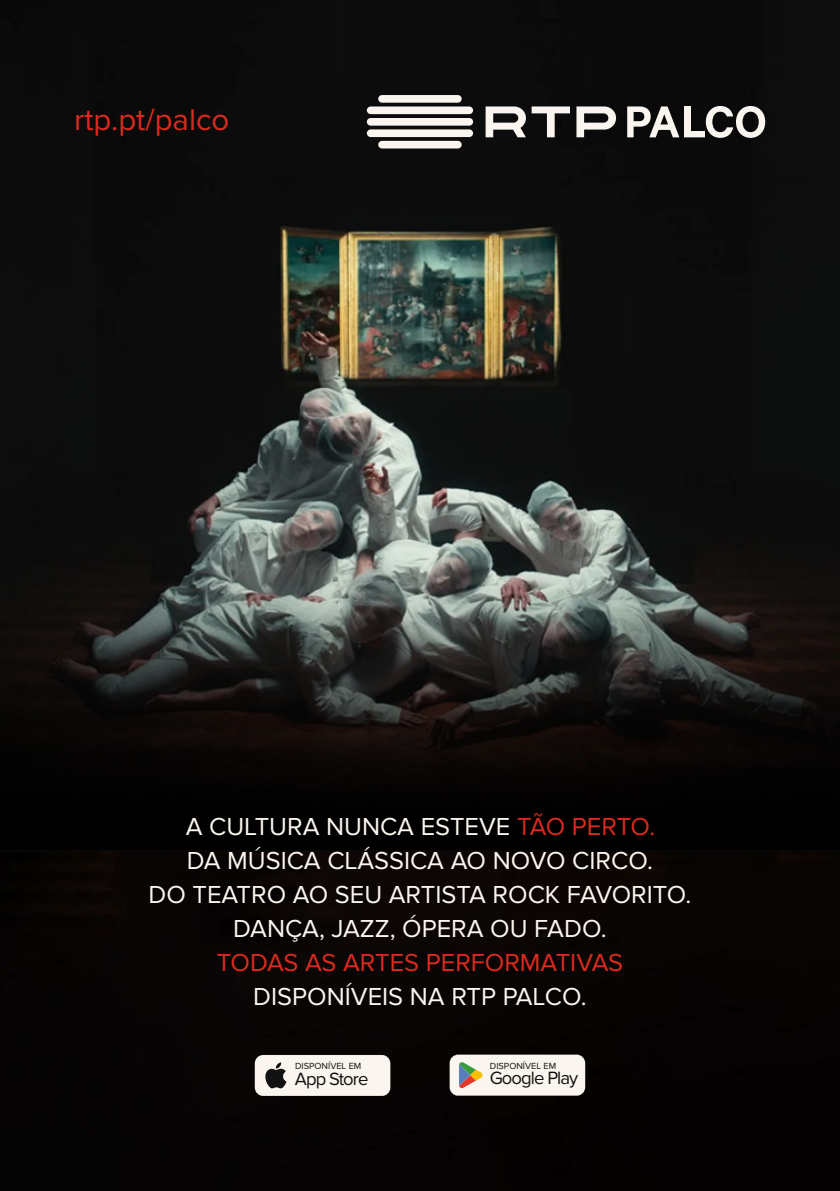
<style>
.page{position:relative;width:840px;height:1191px;background:#fff}
.page>*{position:absolute;margin:0;border:0;box-sizing:border-box;transform-origin:0 0}
.t1{font:31.2px "Proxima Nova";color:#da2a1e}
.t2{font:25.6px/34px "Proxima Nova";color:#faf5ee;text-align:center}
.t3{font:25.6px "Proxima Nova";color:#da2a1e}
.t4{font:18.4px "Proxima Nova";letter-spacing:-.05em;color:#111211}
.t5{font:9.2px "Proxima Nova";color:#111211}
.s1{color:#da2a1e}
</style>
<div class="page">
<img style="left:0;top:0;width:839px;height:1191px">
<svg style="left:485px;top:106px;width:40px;height:31px"></svg>
<svg style="left:576px;top:106px;width:39px;height:31px"></svg>
<svg style="left:531px;top:106px;width:38px;height:31px"></svg>
<svg style="left:627px;top:106px;width:137px;height:32px"></svg>
<div style="left:378px;top:95px;width:83px;height:8px;background:#faf5ee;border-radius:4px"></div>
<div style="left:366px;top:106px;width:107px;height:8px;background:#faf5ee;border-radius:4px"></div>
<div style="left:366px;top:118px;width:107px;height:8px;background:#faf5ee;border-radius:4px"></div>
<svg style="left:366px;top:129px;width:107px;height:19px"></svg>
<div style="left:690px;top:131px;width:14px;height:6px;background:#faf5ee"></div>
<div style="left:683px;top:106px;width:7px;height:25px;background:#faf5ee"></div>
<div style="left:683px;top:131px;width:7px;height:6px;background:#faf5ee"></div>
<svg style="left:255px;top:1055px;width:135px;height:41px"></svg>
<svg style="left:449px;top:1054px;width:135px;height:41px"></svg>
<p class="t1" style="left:74px;top:102px;width:157px">rtp.pt/palco</p>
<p class="t2" style="left:148px;top:810px;width:544px">A CULTURA NUNCA ESTEVE <span class="s1">TÃO PERTO.<br></span>DA MÚSICA CLÁSSICA AO NOVO CIRCO.<br>DO TEATRO AO SEU ARTISTA ROCK FAVORITO.<br>DANÇA, JAZZ, ÓPERA OU FADO.</p>
<p class="t3" style="left:217px;top:948px;width:408px">TODAS AS ARTES PERFORMATIVAS</p>
<p class="t2" style="left:253px;top:980px;width:335px">DISPONÍVEIS NA RTP PALCO.</p>
<p class="t5" style="left:295px;top:1060px;width:68px">DISPONÍVEL EM</p>
<p class="t4" style="left:295px;top:1068px;width:75px">App Store</p>
<p class="t5" style="left:489px;top:1060px;width:68px">DISPONÍVEL EM</p>
<p class="t4" style="left:489px;top:1067px;width:90px">Google Play</p>
</div>
